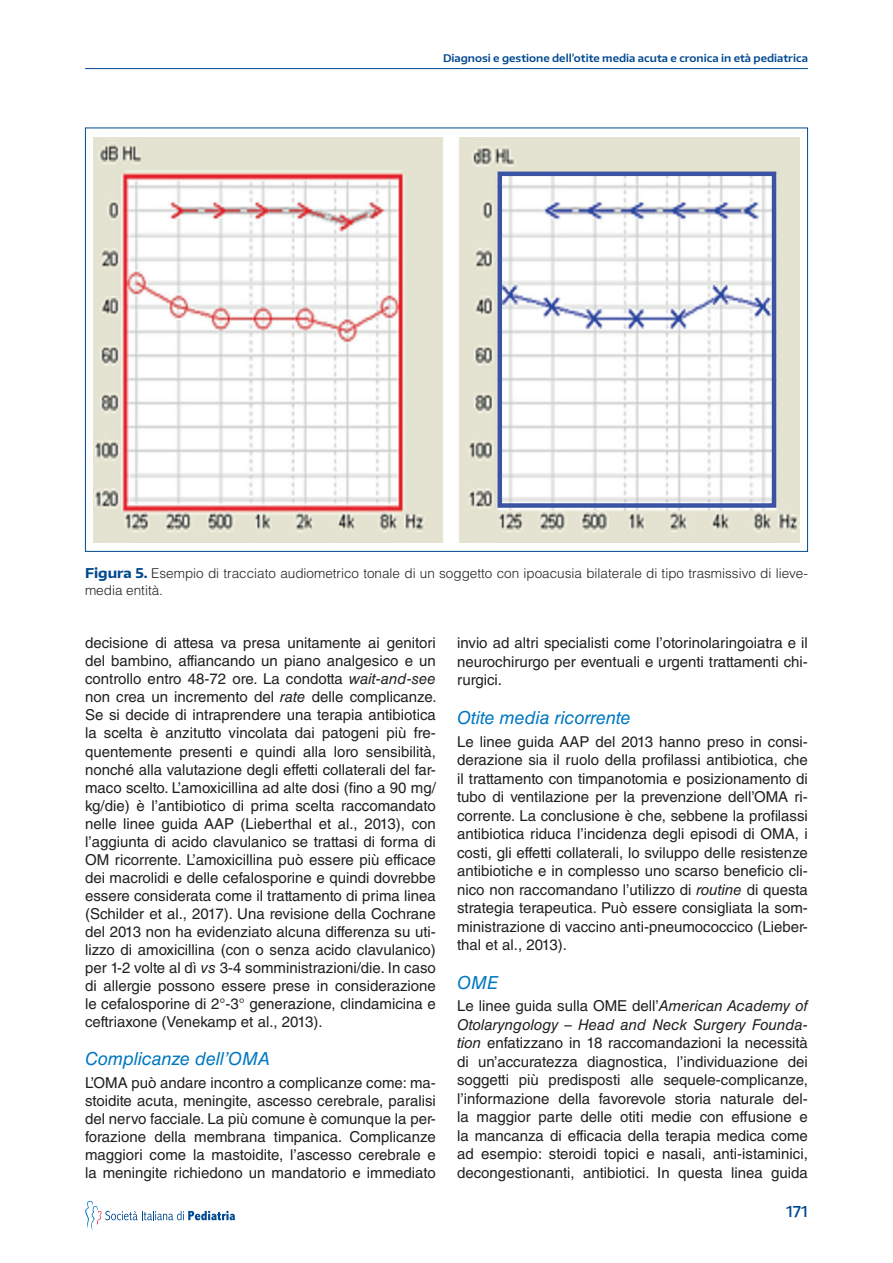
<style>
.page{position:relative;width:893px;height:1263px;background:#fff}
.page>*{position:absolute;margin:0;border:0;box-sizing:border-box;transform-origin:0 0}
.t1{font:italic 18px "Helvetica LT Std";color:#0077c0}
.t2{font:15px/18px "Helvetica LT Std";color:#231f20;text-align:justify}
.t3{font:500 15px "Encode Sans Wide";color:#014990}
.t4{font:300 13.5px/16.5px "Helvetica LT Std";color:#231f20}
.t5{font:600 10.5px "Encode Sans Wide";color:#014990}
.s1{font-family:"Encode Sans Wide";font-weight:700;color:#014990}
.s2{font-style:italic}
</style>
<div class="page">
<hr style="left:85px;top:68px;width:723px;height:1px;background:#014990">
<svg style="left:85px;top:1201px;width:150px;height:30px"></svg>
<img style="left:94px;top:137px;width:705px;height:405px">
<div style="left:497px;top:172px;width:279px;height:336px;border:4px solid #3a53a3"></div>
<p class="t5" style="left:443px;top:51px;width:366px">Diagnosi e gestione dell’otite media acuta e cronica in età pediatrica</p>
<p class="t4" style="left:85px;top:565px;width:724px"><span class="s1">Figura 5.</span> Esempio di tracciato audiometrico tonale di un soggetto con ipoacusia bilaterale di tipo trasmissivo di lieve&shy;media entità.</p>
<p class="t2" style="left:85px;top:634px;width:353px">decisione di attesa va presa unitamente ai genitori del bambino, affiancando un piano analgesico e un controllo entro 48-72 ore. La condotta <span class="s2">wait-and-see </span>non crea un incremento del <span class="s2">rate</span> delle complicanze.<br>Se si decide di intraprendere una terapia antibiotica la scelta è anzitutto vincolata dai patogeni più fre&shy;quentemente presenti e quindi alla loro sensibilità, nonché alla valutazione degli effetti collaterali del far&shy;maco scelto. L’amoxicillina ad alte dosi (fino a 90 mg/ kg/die) è l’antibiotico di prima scelta raccomandato nelle linee guida AAP (Lieberthal et al., 2013), con l’aggiunta di acido clavulanico se trattasi di forma di OM ricorrente. L’amoxicillina può essere più efficace dei macrolidi e delle cefalosporine e quindi dovrebbe essere considerata come il trattamento di prima linea (Schilder et al., 2017). Una revisione della Cochrane del 2013 non ha evidenziato alcuna differenza su uti&shy;lizzo di amoxicillina (con o senza acido clavulanico) per 1-2 volte al dì <span class="s2">vs</span> 3-4 somministrazioni/die. In caso di allergie possono essere prese in considerazione le cefalosporine di 2°-3° generazione, clindamicina e ceftriaxone (Venekamp et al., 2013).</p>
<p class="t1" style="left:85px;top:1048px;width:187px">Complicanze dell’OMA</p>
<p class="t2" style="left:85px;top:1073px;width:352px">L’OMA può andare incontro a complicanze come: ma&shy;stoidite acuta, meningite, ascesso cerebrale, paralisi del nervo facciale. La più comune è comunque la per&shy;forazione della membrana timpanica. Complicanze maggiori come la mastoidite, l’ascesso cerebrale e la meningite richiedono un mandatorio e immediato</p>
<p class="t2" style="left:457px;top:634px;width:352px;line-height:18.5px">invio ad altri specialisti come l’otorinolaringoiatra e il neurochirurgo per eventuali e urgenti trattamenti chi&shy;rurgici.</p>
<p class="t1" style="left:457px;top:707px;width:175px">Otite media ricorrente</p>
<p class="t2" style="left:457px;top:732px;width:352px;line-height:18.5px">Le linee guida AAP del 2013 hanno preso in consi&shy;derazione sia il ruolo della profilassi antibiotica, che il trattamento con timpanotomia e posizionamento di tubo di ventilazione per la prevenzione dell’OMA ri&shy;corrente. La conclusione è che, sebbene la profilassi antibiotica riduca l’incidenza degli episodi di OMA, i costi, gli effetti collaterali, lo sviluppo delle resistenze antibiotiche e in complesso uno scarso beneficio cli&shy;nico non raccomandano l’utilizzo di <span class="s2">routine</span> di questa strategia terapeutica. Può essere consigliata la som&shy;ministrazione di vaccino anti-pneumococcico (Lieber&shy;thal et al., 2013).</p>
<p class="t1" style="left:457px;top:972px;width:43px">OME</p>
<p class="t2" style="left:457px;top:997px;width:352px;line-height:18.5px">Le linee guida sulla OME dell’<span class="s2">American Academy of Otolaryngology – Head and Neck Surgery Founda&shy;tion</span> enfatizzano in 18 raccomandazioni la necessità di un’accuratezza diagnostica, l’individuazione dei soggetti più predisposti alle sequele-complicanze, l’informazione della favorevole storia naturale del&shy;la maggior parte delle otiti medie con effusione e la mancanza di efficacia della terapia medica come ad esempio: steroidi topici e nasali, anti-istaminici, decongestionanti, antibiotici. In questa linea guida</p>
<p class="t3" style="left:786px;top:1202px;width:23px">171</p>
</div>
